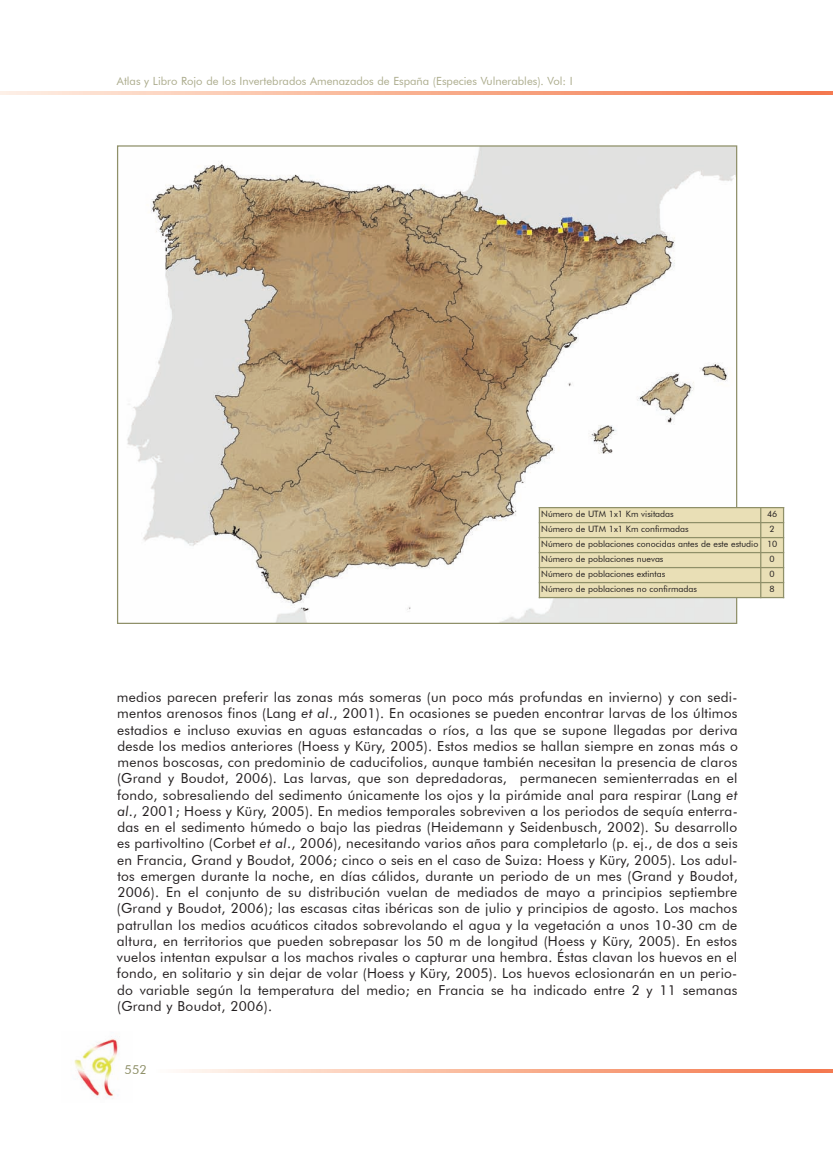
<style>
.page{position:relative;width:833px;height:1170px;background:#fff}
.page>*{position:absolute;margin:0;border:0;box-sizing:border-box;transform-origin:0 0}
.t1{font:13.75px/16.2px "Futura BT";letter-spacing:.02em;color:#231f20;text-align:justify}
.t2{font:12.5px "Futura BT";color:#8f9069}
.t3{font:11.25px "Futura BT";color:#acac8d}
.t4{font:8.75px/15px "Futura BT";color:#231f20}
.s1{font-style:italic}
</style>
<div class="page">
<hr style="left:815px;top:91px;width:18px;height:4px;background:#f47850">
<hr style="left:815px;top:1069px;width:18px;height:3px;background:#f47950">
<img style="left:74px;top:1036px;width:45px;height:63px">
<svg style="left:0;top:91px;width:815px;height:4px;background:#f8b294"></svg>
<svg style="left:179px;top:1069px;width:636px;height:3px;background:#f9b599"></svg>
<img style="left:127px;top:147px;width:608px;height:475px">
<div style="left:539px;top:507px;width:221px;height:15px;background:#e9dfb6"></div>
<div style="left:760px;top:507px;width:24px;height:15px;background:#e9dfb6"></div>
<div style="left:539px;top:522px;width:221px;height:15px;background:#e9dfb6"></div>
<div style="left:760px;top:522px;width:24px;height:15px;background:#e9dfb6"></div>
<div style="left:539px;top:537px;width:221px;height:15px;background:#e9dfb6"></div>
<div style="left:760px;top:537px;width:24px;height:15px;background:#e9dfb6"></div>
<div style="left:539px;top:552px;width:221px;height:15px;background:#e9dfb6"></div>
<div style="left:760px;top:552px;width:24px;height:15px;background:#e9dfb6"></div>
<div style="left:539px;top:567px;width:221px;height:15px;background:#e9dfb6"></div>
<div style="left:760px;top:567px;width:24px;height:15px;background:#e9dfb6"></div>
<div style="left:539px;top:582px;width:221px;height:16px;background:#e9dfb6"></div>
<div style="left:760px;top:582px;width:24px;height:16px;background:#e9dfb6"></div>
<hr style="left:539px;top:507px;width:1px;height:91px;background:#8f9069">
<hr style="left:760px;top:507px;width:1px;height:91px;background:#8f9069">
<hr style="left:783px;top:507px;width:1px;height:91px;background:#8f9069">
<hr style="left:539px;top:507px;width:245px;height:1px;background:#8f9069">
<hr style="left:539px;top:522px;width:245px;height:1px;background:#8f9069">
<hr style="left:539px;top:537px;width:245px;height:1px;background:#8f9069">
<hr style="left:539px;top:552px;width:245px;height:1px;background:#8f9069">
<hr style="left:539px;top:567px;width:245px;height:1px;background:#8f9069">
<hr style="left:539px;top:582px;width:245px;height:1px;background:#8f9069">
<hr style="left:539px;top:597px;width:245px;height:1px;background:#8f9069">
<p class="t3" style="left:117px;top:74px;width:457px">Atlas y Libro rojo de los Invertebrados Amenazados de España (Especies Vulnerables). Vol: I</p>
<p class="t4" style="left:541px;top:506px;width:134px">Número de UTM 1x1 Km visitadas</p>
<p class="t4" style="left:767px;top:506px;width:12px">46</p>
<p class="t4" style="left:541px;top:521px;width:149px">Número de UTM 1x1 Km confirmadas</p>
<p class="t4" style="left:541px;top:521px;width:237px;text-indent:228px">2<br>Número de poblaciones conocidas antes de este estudio 10<br>Número de poblaciones nuevas</p>
<p class="t4" style="left:769px;top:551px;width:7px">0</p>
<p class="t4" style="left:541px;top:566px;width:125px">Número de poblaciones extintas</p>
<p class="t4" style="left:769px;top:566px;width:7px">0</p>
<p class="t4" style="left:541px;top:581px;width:157px">Número de poblaciones no confirmadas</p>
<p class="t4" style="left:769px;top:581px;width:7px">8</p>
<p class="t1" style="left:117px;top:688px;width:622px">medios parecen preferir las zonas más someras (un poco más profundas en invierno) y con sedi&shy;mentos arenosos finos (Lang <span class="s1">et al</span>., 2001). En ocasiones se pueden encontrar larvas de los últimos estadios e incluso exuvias en aguas estancadas o ríos, a las que se supone llegadas por deriva desde los medios anteriores (Hoess y Küry, 2005). Estos medios se hallan siempre en zonas más o menos boscosas, con predominio de caducifolios, aunque también necesitan la presencia de claros (Grand y Boudot, 2006). Las larvas, que son depredadoras, permanecen semienterradas en el fondo, sobresaliendo del sedimento únicamente los ojos y la pirámide anal para respirar (Lang <span class="s1">et al</span>., 2001; Hoess y Küry, 2005). En medios temporales sobreviven a los periodos de sequía enterra&shy;das en el sedimento húmedo o bajo las piedras (Heidemann y Seidenbusch, 2002). Su desarrollo es partivoltino (Corbet <span class="s1">et al</span>., 2006), necesitando varios años para completarlo (p. ej., de dos a seis en Francia, Grand y Boudot, 2006; cinco o seis en el caso de Suiza: Hoess y Küry, 2005). Los adul&shy;tos emergen durante la noche, en días cálidos, durante un periodo de un mes (Grand y Boudot, 2006). En el conjunto de su distribución vuelan de mediados de mayo a principios septiembre (Grand y Boudot, 2006); las escasas citas ibéricas son de julio y principios de agosto. Los machos patrullan los medios acuáticos citados sobrevolando el agua y la vegetación a unos 10-30 cm de altura, en territorios que pueden sobrepasar los 50 m de longitud (Hoess y Küry, 2005). En estos vuelos intentan expulsar a los machos rivales o capturar una hembra. Éstas clavan los huevos en el fondo, en solitario y sin dejar de volar (Hoess y Küry, 2005). Los huevos eclosionarán en un perio&shy;do variable según la temperatura del medio; en Francia se ha indicado entre 2 y 11 semanas (Grand y Boudot, 2006).</p>
<p class="t2" style="left:125px;top:1062px;width:24px">552</p>
</div>
